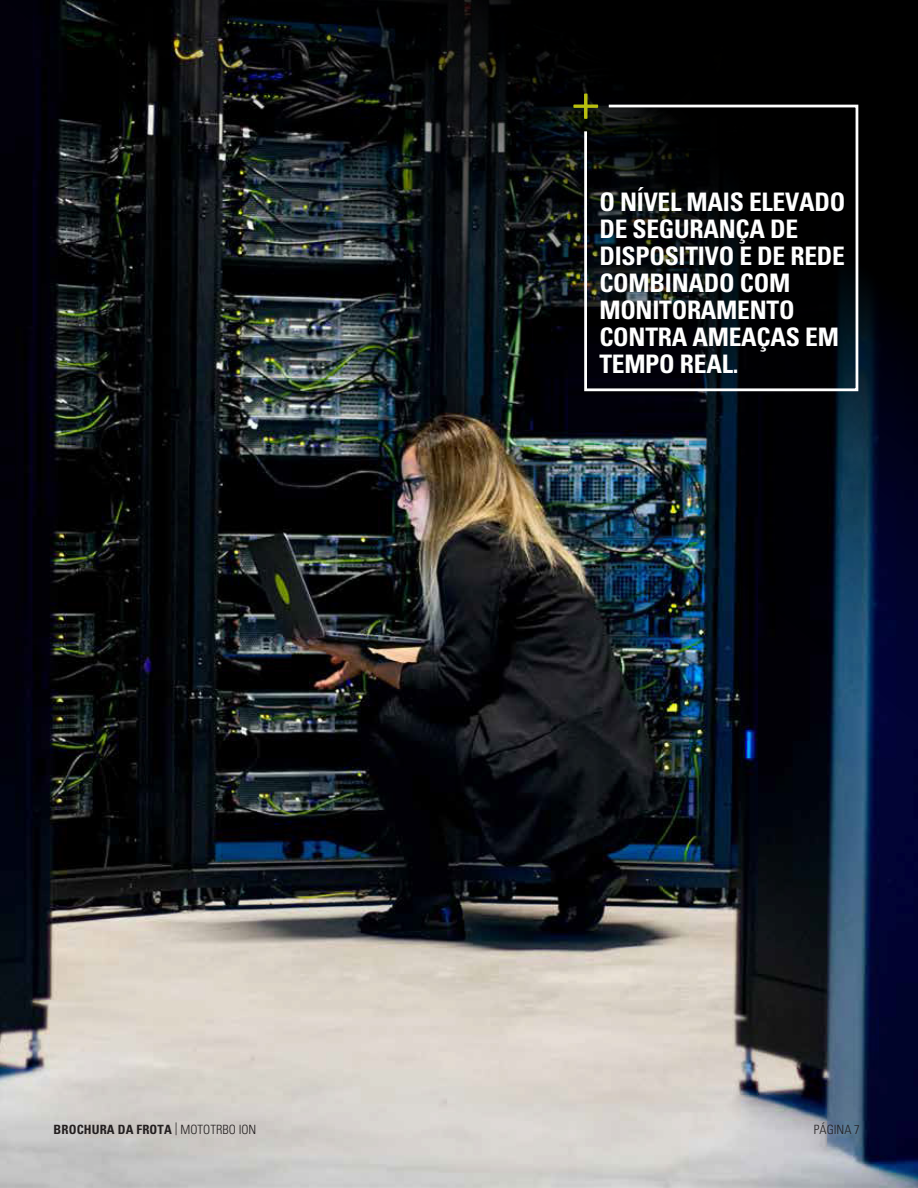
<style>
.page{position:relative;width:918px;height:1188px;background:#fff}
.page>*{position:absolute;margin:0;border:0;box-sizing:border-box;transform-origin:0 0}
.t1{font:700 condensed 25.5px/27px "Univers";letter-spacing:-.01em;color:#fff}
.t2{font:700 condensed 12.75px "Univers";letter-spacing:.01em;color:#231f20}
.t3{font:300 condensed 12.75px "Univers LT Std";color:#231f20}
.s1{font-family:"Univers LT Std";font-weight:300}
</style>
<div class="page">
<img style="left:0;top:0;width:918px;height:1188px">
<svg style="left:573px;top:94px;width:25px;height:25px"></svg>
<svg style="left:583px;top:103px;width:277px;height:290px;background:#0d1011"></svg>
<p class="t1" style="left:599px;top:188px;width:247px">O NÍVEL MAIS ELEVADO<br>DE SEGURANÇA DE<br>DISPOSITIVO E DE REDE<br>COMBINADO COM<br>MONITORAMENTO<br>CONTRA AMEAÇAS EM<br>TEMPO REAL.</p>
<p class="t2" style="left:54px;top:1122px;width:204px">BROCHURA DA FROTA <span class="s1">| MOTOTRBO ION</span></p>
<p class="t3" style="left:814px;top:1122px;width:48px">PÁGINA 7</p>
</div>
